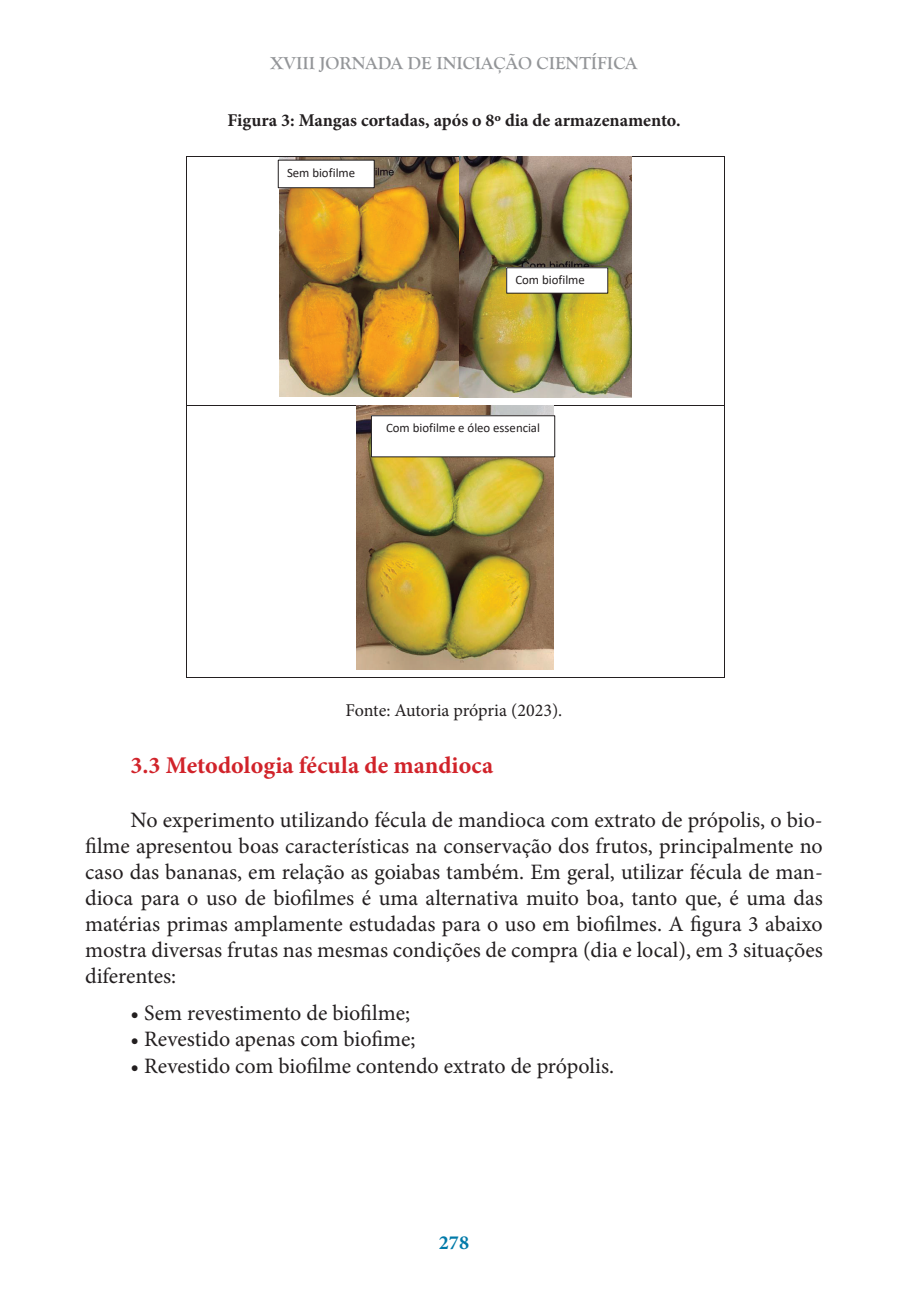
<style>
.page{position:relative;width:908px;height:1304px;background:#fff}
.page>*{position:absolute;margin:0;border:0;box-sizing:border-box;transform-origin:0 0}
.t1{font:700 24px "Minion Pro";letter-spacing:.005em;color:#d1232a}
.t2{font:22px/26px "Minion Pro";color:#231f20;text-align:justify}
.t3{font:700 20px "Minion Pro";color:#007aa9}
.t4{font:700 18px "Minion Pro";color:#231f20}
.t5{font:700 18px "Goudy Old Style T";color:#939598}
.t6{font:18px "Minion Pro";letter-spacing:-.01em;color:#231f20}
.t7{font:12.8px "Calibri";color:#231f20}
</style>
<div class="page">
<hr style="left:186px;top:156px;width:538px;height:1px;background:#231f20">
<hr style="left:186px;top:156px;width:1px;height:249px;background:#231f20">
<hr style="left:724px;top:156px;width:1px;height:249px;background:#231f20">
<hr style="left:186px;top:405px;width:538px;height:1px;background:#231f20">
<hr style="left:186px;top:406px;width:1px;height:272px;background:#231f20">
<hr style="left:186px;top:678px;width:538px;height:1px;background:#231f20">
<hr style="left:724px;top:406px;width:1px;height:272px;background:#231f20">
<img style="left:279px;top:157px;width:351px;height:240px">
<img style="left:356px;top:406px;width:197px;height:263px">
<div style="left:278px;top:160px;width:96px;height:28px;background:#fff"></div>
<div style="left:278px;top:160px;width:96px;height:28px;border:1px solid #231f20"></div>
<div style="left:506px;top:268px;width:101px;height:25px;background:#fff"></div>
<div style="left:506px;top:267px;width:101px;height:26px;border:1px solid #231f20"></div>
<div style="left:371px;top:416px;width:183px;height:41px;background:#fff"></div>
<div style="left:371px;top:415px;width:183px;height:42px;border:1px solid #231f20"></div>
<p class="t5" style="left:270px;top:53px;width:368px">XVIII JORNADA DE INICIAÇÃO CIENTÍFICA</p>
<p class="t4" style="left:227px;top:108px;width:454px">Figura 3: Mangas cortadas, após o 8º dia de armazenamento.</p>
<p class="t7" style="left:287px;top:164px;width:70px">Sem biofilme</p>
<p class="t7" style="left:515px;top:271px;width:71px">Com biofilme</p>
<p class="t7" style="left:386px;top:419px;width:155px">Com biofilme e óleo essencial</p>
<p class="t6" style="left:345px;top:699px;width:218px">Fonte: Autoria própria (2023).</p>
<p class="t1" style="left:130px;top:748px;width:364px">3.3 Metodologia fécula de mandioca</p>
<p class="t2" style="left:85px;top:807px;width:739px;text-indent:45px">No experimento utilizando fécula de mandioca com extrato de própolis, o bio&shy;filme apresentou boas características na conservação dos frutos, principalmente no caso das bananas, em relação as goiabas também. Em geral, utilizar fécula de man&shy;dioca para o uso de biofilmes é uma alternativa muito boa, tanto que, é uma das matérias primas amplamente estudadas para o uso em biofilmes. A figura 3 abaixo mostra diversas frutas nas mesmas condições de compra (dia e local), em 3 situações diferentes:</p>
<p class="t2" style="left:130px;top:1001px;width:281px">• Sem revestimento de biofilme;</p>
<p class="t2" style="left:130px;top:1027px;width:286px">• Revestido apenas com biofime;</p>
<p class="t2" style="left:130px;top:1053px;width:485px">• Revestido com biofilme contendo extrato de própolis.</p>
<p class="t3" style="left:439px;top:1228px;width:31px">278</p>
</div>
